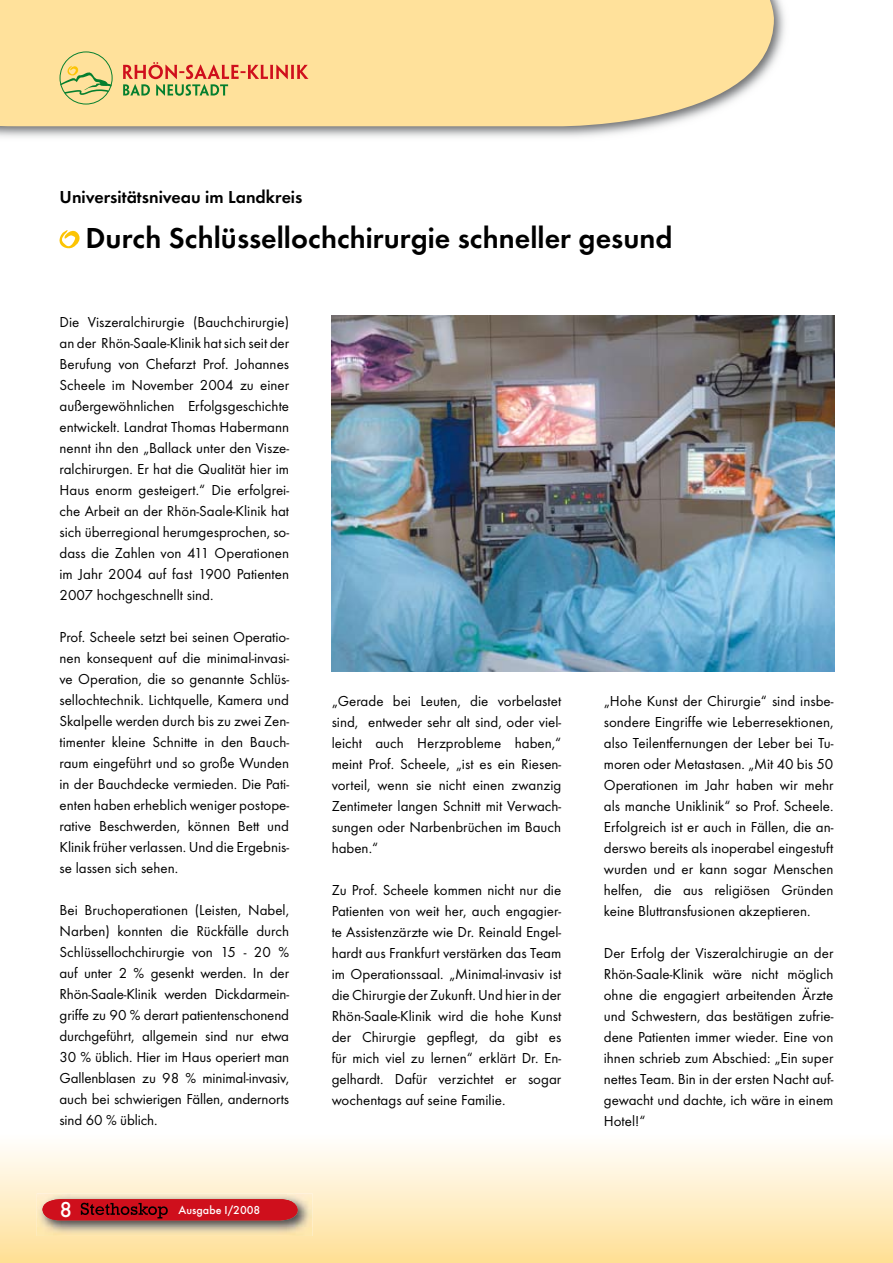
<style>
.page{position:relative;width:893px;height:1263px;background:#fff}
.page>*{position:absolute;margin:0;border:0;box-sizing:border-box;transform-origin:0 0}
.t1{font:600 30px "Futura T";color:#000}
.t2{font:500 22.5px "Futura T";color:#fff}
.t3{font:600 18px "Futura T";color:#000}
.t4{font:15px/21px "Futura T";color:#000;text-align:justify}
.t5{font:500 12px "Futura T";color:#fff}
</style>
<div class="page">
<svg style="left:0;top:1147px;width:893px;height:116px;background:#feedc5"></svg>
<img style="left:37px;top:1193px;width:276px;height:43px">
<svg style="left:43px;top:1199px;width:255px;height:21px;background:#bf121d"></svg>
<img style="left:0;top:0;width:785px;height:138px">
<div style="left:0;top:0;width:774px;height:126px;background:#ffe19b"></div>
<svg style="left:60px;top:51px;width:53px;height:54px;background:#dbd289"></svg>
<svg style="left:123px;top:62px;width:185px;height:34px;background:#e3b57c"></svg>
<svg style="left:59px;top:230px;width:21px;height:19px"></svg>
<img style="left:332px;top:316px;width:502px;height:355px">
<p class="t3" style="left:60px;top:187px;width:244px">Universitätsniveau im Landkreis</p>
<h1 class="t1" style="left:86px;top:220px;width:588px">Durch Schlüssellochchirurgie schneller gesund</h1>
<p class="t4" style="left:60px;top:312px;width:231px">Die Viszeralchirurgie (Bauchchirurgie) an der Rhön-Saale-Klinik hat sich seit der Berufung von Chefarzt Prof. Johannes Scheele im November 2004 zu einer außergewöhnlichen Erfolgsgeschichte entwickelt. Landrat Thomas Haber mann nennt ihn den „Ballack unter den Visze&shy;ral chirurgen. Er hat die Qualität hier im Haus enorm gesteigert.“ Die erfolgrei&shy;che Arbeit an der Rhön-Saale-Klinik hat sich überregional herumgesprochen, so&shy;dass die Zahlen von 411 Operationen im Jahr 2004 auf fast 1900 Patienten 2007 hochgeschnellt sind.</p>
<p class="t4" style="left:60px;top:627px;width:231px">Prof. Scheele setzt bei seinen Operatio&shy;nen konsequent auf die minimal-invasi&shy;ve Operation, die so genannte Schlüs&shy;sellochtechnik. Lichtquelle, Kamera und Skalpelle werden durch bis zu zwei Zen&shy;timenter kleine Schnitte in den Bauch&shy;raum eingeführt und so große Wunden in der Bauchdecke vermieden. Die Pati&shy;enten haben erheblich weniger postope&shy;rative Beschwerden, können Bett und Klinik früher verlassen. Und die Ergebnis&shy;se lassen sich sehen.</p>
<p class="t4" style="left:60px;top:900px;width:231px">Bei Bruchoperationen (Leisten, Nabel, Narben) konnten die Rückfälle durch Schlüssellochchirurgie von 15 - 20 % auf unter 2 % gesenkt werden. In der Rhön-Saale-Klinik werden Dickdarm ein&shy;griffe zu 90 % derart patientenschonend durchgeführt, allgemein sind nur etwa 30 % üblich. Hier im Haus operiert man Gallenblasen zu 98 % minimal- invasiv, auch bei schwierigen Fällen, andernorts sind 60 % üblich.</p>
<h2 class="t2" style="left:60px;top:1196px;width:14px">8</h2>
<p class="t5" style="left:179px;top:1203px;width:83px">Ausgabe I/2008</p>
<p class="t4" style="left:332px;top:690px;width:231px">„Gerade bei Leuten, die vorbelastet sind, entweder sehr alt sind, oder viel&shy;leicht auch Herzprobleme haben,“ meint Prof. Scheele, „ist es ein Riesen&shy;vorteil, wenn sie nicht einen zwanzig Zentimeter langen Schnitt mit Verwach&shy;sungen oder Narben brüchen im Bauch haben.“</p>
<p class="t4" style="left:332px;top:879px;width:231px">Zu Prof. Scheele kommen nicht nur die Patienten von weit her, auch engagier&shy;te Assistenzärzte wie Dr. Reinald Engel&shy;hardt aus Frankfurt verstärken das Team im Operationssaal. „Minimal-invasiv ist die Chirurgie der Zukunft. Und hier in der Rhön-Saale-Klinik wird die hohe Kunst der Chirurgie gepflegt, da gibt es für mich viel zu lernen“ erklärt Dr. En&shy;gelhardt. Dafür verzichtet er sogar wochentags auf seine Familie.</p>
<p class="t4" style="left:604px;top:690px;width:231px">„Hohe Kunst der Chirurgie“ sind insbe&shy;sondere Eingriffe wie Leberresektionen, also Teilentfernungen der Leber bei Tu&shy;moren oder Metastasen. „Mit 40 bis 50<br>Operationen im Jahr haben wir mehr als manche Uniklinik“ so Prof. Scheele.<br>Erfolgreich ist er auch in Fällen, die an&shy;derswo bereits als inoperabel eingestuft wurden und er kann sogar Menschen helfen, die aus religiösen Gründen keine Bluttransfusionen akzeptieren.</p>
<p class="t4" style="left:604px;top:942px;width:231px">Der Erfolg der Viszeralchirugie an der Rhön-Saale-Klinik wäre nicht möglich ohne die engagiert arbeitenden Ärzte und Schwestern, das bestätigen zufrie&shy;dene Patienten immer wieder. Eine von ihnen schrieb zum Abschied: „Ein super nettes Team. Bin in der ersten Nacht auf&shy;gewacht und dachte, ich wäre in einem Hotel!“</p>
</div>
